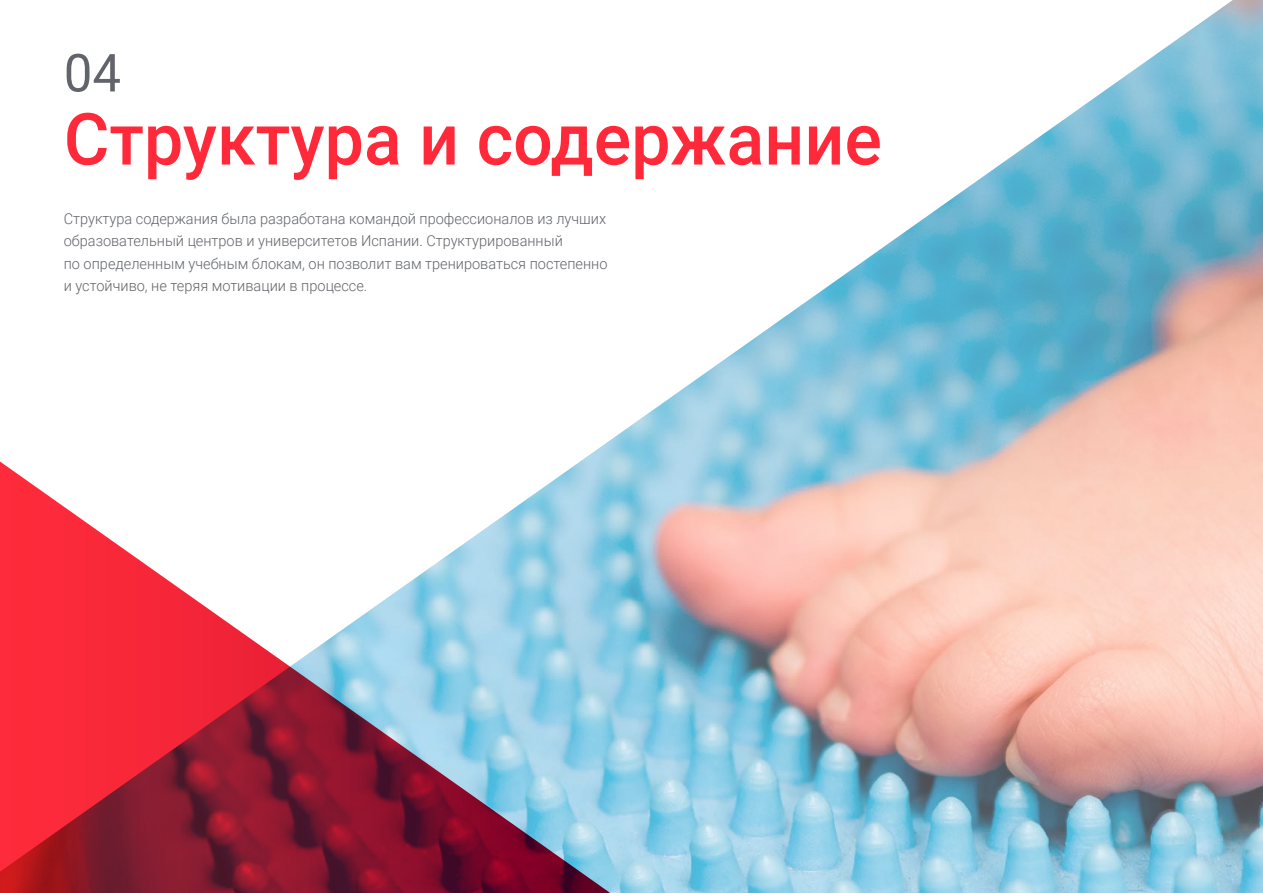
<style>
.page{position:relative;width:1263px;height:893px;background:#fff}
.page>*{position:absolute;margin:0;border:0;box-sizing:border-box;transform-origin:0 0}
.t1{font:500 72px "Roboto";color:#ff293a}
.t2{font:52.5px "Roboto";color:#61646a}
.t3{font:300 15px/22.5px "Roboto";color:#61646a}
</style>
<div class="page">
<img style="left:602px;top:0;width:661px;height:893px">
<svg style="left:0;top:446px;width:640px;height:447px"></svg>
<h2 class="t2" style="left:64px;top:36px;width:59px">04</h2>
<h1 class="t1" style="left:64px;top:89px;width:820px">Структура и содержание</h1>
<p class="t3" style="left:64px;top:207px;width:545px">Структура содержания была разработана командой профессионалов из лучших образовательный центров и университетов Испании. Структурированный<br>по определенным учебным блокам, он позволит вам тренироваться постепенно и устойчиво, не теряя мотивации в процессе.</p>
</div>
